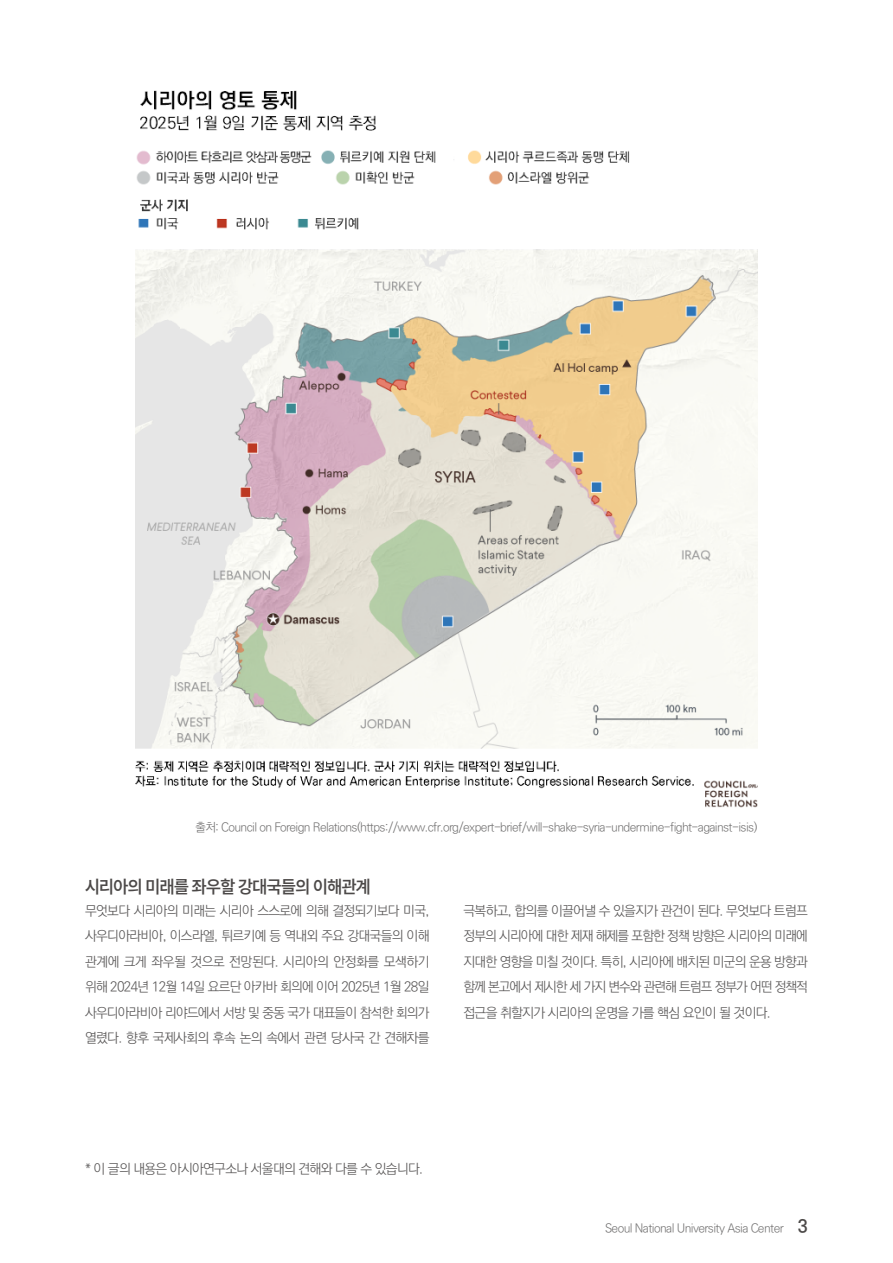
<style>
.page{position:relative;width:893px;height:1263px;background:#fff}
.page>*{position:absolute;margin:0;border:0;box-sizing:border-box;transform-origin:0 0}
.t1{font:600 18px "Pretendard";letter-spacing:-.03em;color:#4c4948;scale:.95 1}
.t2{font:300 13.5px/25.5px "Ko Pub Dotum";letter-spacing:-.05em;color:#595757;text-align:justify}
.t3{font:300 12px "Ko Pub Dotum";letter-spacing:-.05em;color:#727171}
.s1{font-weight:700;font-size:18px;color:#4c4948}
</style>
<div class="page">
<img style="left:136px;top:90px;width:621px;height:718px">
<p class="t3" style="left:195px;top:821px;width:563px">출처: Council on Foreign Relations(https://www.cfr.org/expert-brief/will-shake-syria-undermine-fight-against-isis)</p>
<h1 class="t1" style="left:85px;top:874px;width:302px">시리아의 미래를 좌우할 강대국들의 이해관계</h1>
<p class="t2" style="left:85px;top:898px;width:346px">무엇보다 시리아의 미래는 시리아 스스로에 의해 결정되기보다 미국, 사우디아라비아, 이스라엘, 튀르키예 등 역내외 주요 강대국들의 이해 관계에 크게 좌우될 것으로 전망된다. 시리아의 안정화를 모색하기 위해 2024년 12월 14일 요르단 아카바 회의에 이어 2025년 1월 28일 사우디아라비아 리야드에서 서방 및 중동 국가 대표들이 참석한 회의가 열렸다. 향후 국제사회의 후속 논의 속에서 관련 당사국 간 견해차를</p>
<p class="t2" style="left:463px;top:899px;width:346px">극복하고, 합의를 이끌어낼 수 있을지가 관건이 된다. 무엇보다 트럼프 정부의 시리아에 대한 제재 해제를 포함한 정책 방향은 시리아의 미래에 지대한 영향을 미칠 것이다. 특히, 시리아에 배치된 미군의 운용 방향과 함께 본고에서 제시한 세 가지 변수와 관련해 트럼프 정부가 어떤 정책적 접근을 취할지가 시리아의 운명을 가를 핵심 요인이 될 것이다.</p>
<p class="t2" style="left:85px;top:1156px;width:340px">* 이 글의 내용은 아시아연구소나 서울대의 견해와 다를 수 있습니다.</p>
<p class="t3" style="left:605px;top:1222px;width:204px">Seoul National University Asia Center <span class="s1">3</span></p>
</div>
